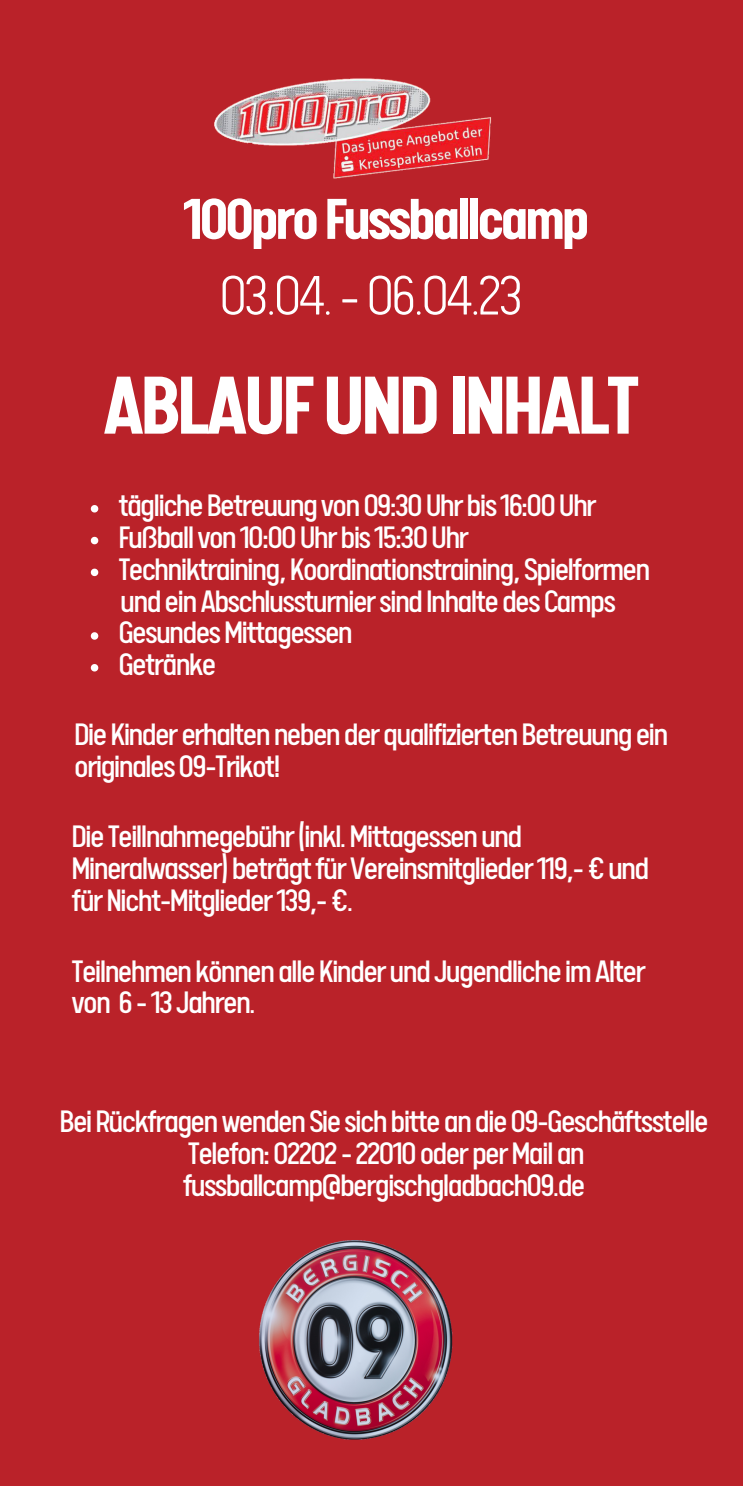
<style>
.page{position:relative;width:743px;height:1489px;background:#fff}
.page>*{position:absolute;margin:0;border:0;box-sizing:border-box;transform-origin:0 0}
.t1{font:700 92.25px "Calps Sans";letter-spacing:-.04em;color:#fff}
.t2{font:700 64.75px "Calps Sans";letter-spacing:-.05em;color:#fff}
.t3{font:300 62.25px "Calps";letter-spacing:-.05em;color:#fff}
.t4{font:35px/31.8px "Calps Sans";letter-spacing:-.05em;color:#fff}
</style>
<div class="page">
<div style="left:0;top:0;width:742px;height:1485px;background:#ba2229"></div>
<img style="left:214px;top:78px;width:277px;height:101px">
<svg style="left:91px;top:505px;width:7px;height:7px"></svg>
<svg style="left:91px;top:537px;width:7px;height:7px"></svg>
<svg style="left:91px;top:569px;width:7px;height:7px"></svg>
<svg style="left:91px;top:632px;width:7px;height:8px"></svg>
<svg style="left:91px;top:664px;width:7px;height:7px"></svg>
<img style="left:259px;top:1240px;width:194px;height:200px">
<h2 class="t2" style="left:183px;top:192px;width:408px">100proFussballcamp</h2>
<h3 class="t3" style="left:219px;top:269px;width:305px">03.04.-06.04.23</h3>
<h1 class="t1" style="left:103px;top:367px;width:538px">ABLAUFUNDINHALT</h1>
<p class="t4" style="left:118px;top:494px;width:533px">täglicheBetreuungvon09:30Uhrbis16:00Uhr<br>Fußballvon10:00Uhrbis15:30Uhr<br>Techniktraining,Koordinationstraining,Spielformen</p>
<p class="t4" style="left:118px;top:622px;width:236px">GesundesMittagessen<br>Getränke</p>
<p class="t4" style="left:120px;top:590px;width:497px">undeinAbschlussturniersindInhaltedesCamps</p>
<p class="t4" style="left:74px;top:723px;width:596px">DieKindererhaltennebenderqualifiziertenBetreuungein originales09-Trikot!</p>
<p class="t4" style="left:72px;top:826px;width:579px">DieTeillnahmegebühr(inkl.Mittagessenund<br>Mineralwasser)beträgtfürVereinsmitglieder119,-€und fürNicht-Mitglieder139,-€.</p>
<p class="t4" style="left:72px;top:960px;width:576px">TeilnehmenkönnenalleKinderundJugendlicheimAlter von 6-13Jahren.</p>
<p class="t4" style="left:60px;top:1110px;width:650px;text-align:center">BeiRückfragenwendenSiesichbitteandie09-Geschäftsstelle<br>Telefon:02202-22010oderperMailan fussballcamp@bergischgladbach09.de</p>
</div>
